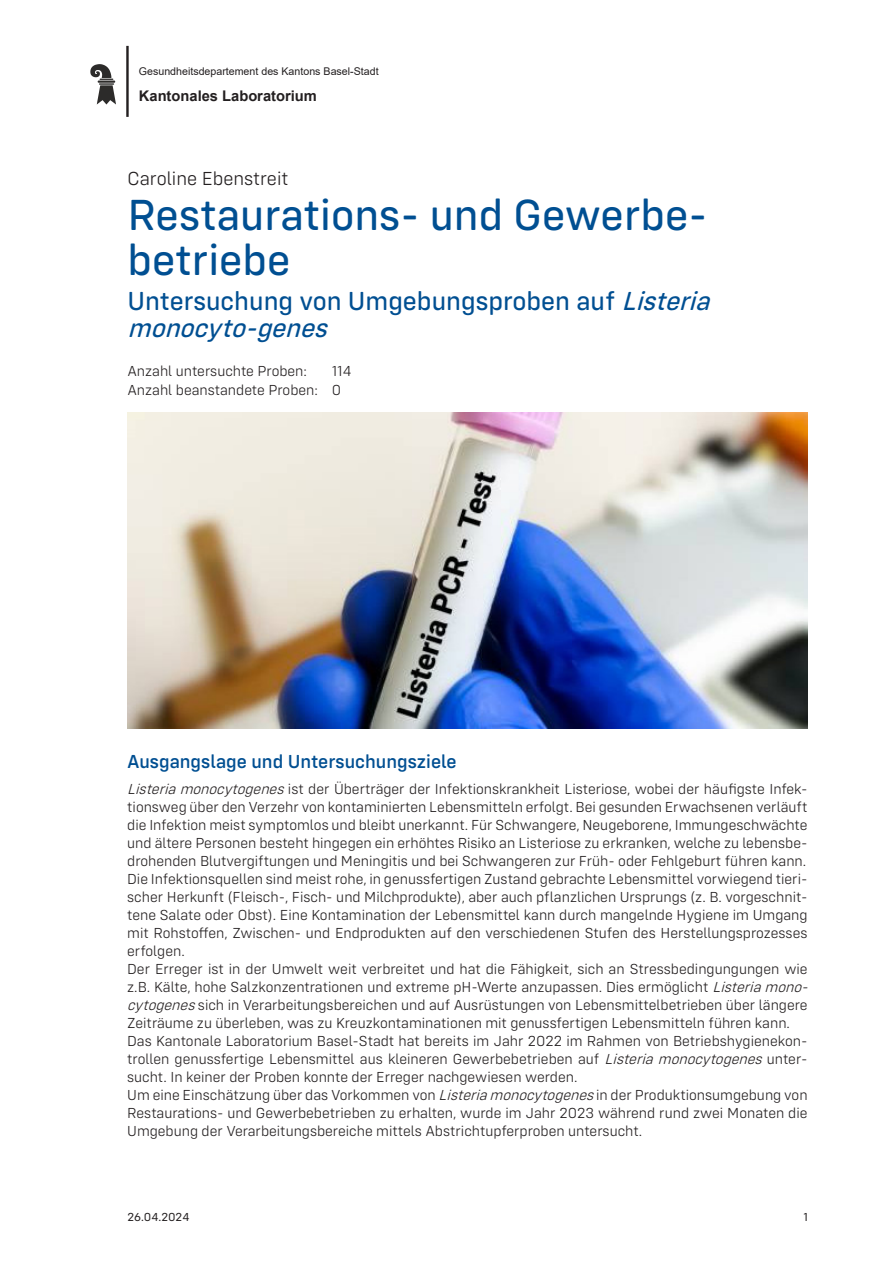
<style>
.page{position:relative;width:893px;height:1263px;background:#fff}
.page>*{position:absolute;margin:0;border:0;box-sizing:border-box;transform-origin:0 0}
.t1{font:45px "Config Rounded Text";color:#004f92}
.Untertitel{font:27px "Config Rounded Text";color:#004f92}
.Untertitel-2{font:italic 27px "Config Rounded Text";color:#004f92}
.Zwischentitel{font:500 19.5px "Config Rounded";color:#004f92}
.t2{font:300 19.5px "Config Rounded";color:#231f20}
.Lauftext{font:300 15px/18px "Config Rounded";color:#231f20;text-align:justify}
.Proben{font:300 15px "Config Rounded";color:#231f20}
.t3{font:700 14.7px "Arial";color:#231f20}
.t4{font:12px "Config Rounded";color:#231f20}
.t5{font:10.65px "Arial";color:#231f20}
.s1{font-style:italic}
</style>
<div class="page">
<svg style="left:90px;top:64px;width:26px;height:40px"></svg>
<hr style="left:126px;top:46px;width:3px;height:71px;background:#231f20">
<img style="left:128px;top:412px;width:680px;height:317px">
<p class="t5" style="left:139px;top:64px;width:241px">Gesundheitsdepartement des Kantons Basel-Stadt</p>
<p class="t3" style="left:139px;top:86px;width:180px">Kantonales Laboratorium</p>
<p class="t2" style="left:128px;top:167px;width:162px">Caroline Ebenstreit</p>
<p class="t1" style="left:128px;top:189px;width:582px">Restaurations- und Gewerbe-</p>
<p class="t1" style="left:128px;top:234px;width:164px">betriebe</p>
<p class="Untertitel" style="left:128px;top:285px;width:591px">Untersuchung von Umgebungsproben auf <span class="s1">Listeria</span></p>
<p class="Untertitel-2" style="left:128px;top:312px;width:209px">monocyto-genes</p>
<p class="Proben" style="left:128px;top:362px;width:181px">Anzahl untersuchte Proben:</p>
<p class="Proben" style="left:332px;top:362px;width:21px">114</p>
<p class="Proben" style="left:128px;top:382px;width:215px">Anzahl beanstandete Proben: 0</p>
<p class="Zwischentitel" style="left:127px;top:750px;width:331px">Ausgangslage und Untersuchungsziele</p>
<p class="Lauftext" style="left:127px;top:780px;width:682px"><span class="s1">Listeriamonocytogenes</span>ist der Überträger der Infektionskrankheit Listeriose, wobei der häufigste Infek&shy;tionsweg über den Verzehr von kontaminierten Lebensmitteln erfolgt. Bei gesunden Erwachsenen verläuft die Infektion meist symptomlos und bleibt unerkannt. Für Schwangere, Neugeborene, Immungeschwächte und ältere Personen besteht hingegen ein erhöhtes Risiko an Listeriose zu erkranken, welche zu lebensbe&shy;drohenden Blutvergiftungen und Meningitis und bei Schwangeren zur Früh- oder Fehlgeburt führen kann.</p>
<p class="Lauftext" style="left:127px;top:870px;width:682px">Die Infektionsquellen sind meist rohe, in genussfertigen Zustand gebrachte Lebensmittel vorwiegend tieri&shy;scher Herkunft (Fleisch-, Fisch- und Milchprodukte), aber auch pflanzlichen Ursprungs (z. B. vorgeschnit&shy;tene Salate oder Obst). Eine Kontamination der Lebensmittel kann durch mangelnde Hygiene im Umgang mit Rohstoffen, Zwischen- und Endprodukten auf den verschiedenen Stufen des Herstellungsprozesses erfolgen.</p>
<p class="Lauftext" style="left:127px;top:960px;width:686px;text-align:left">Der Erreger ist in der Umwelt weit verbreitet und hat die Fähigkeit, sich an Stressbedingungungen wie z.B. Kälte, hohe Salzkonzentrationen und extreme pH-Werte anzupassen. Dies ermöglicht <span class="s1">Listeriamono&shy;cytogenes</span>sich in Verarbeitungsbereichen und auf Ausrüstungen von Lebensmittelbetrieben über längere Zeiträume zu überleben, was zu Kreuzkontaminationen mit genussfertigen Lebensmitteln führen kann.</p>
<p class="Lauftext" style="left:127px;top:1032px;width:682px">Das Kantonale Laboratorium Basel-Stadt hat bereits im Jahr 2022 im Rahmen von Betriebshygienekon&shy;trollen genussfertige Lebensmittel aus kleineren Gewerbebetrieben auf <span class="s1">Listeriamonocytogenes</span>unter&shy;sucht. In keiner der Proben konnte der Erreger nachgewiesen werden.</p>
<p class="Lauftext" style="left:127px;top:1086px;width:682px">Um eine Einschätzung über das Vorkommen von <span class="s1">Listeriamonocytogenes</span>in der Produktionsumgebung von Restaurations- und Gewerbebetrieben zu erhalten, wurde im Jahr 2023 während rund zwei Monaten die Umgebung der Verarbeitungsbereiche mittels Abstrichtupferproben untersucht.</p>
<p class="t4" style="left:128px;top:1210px;width:63px">26.04.2024</p>
<p class="t4" style="left:803px;top:1210px;width:6px">1</p>
</div>
